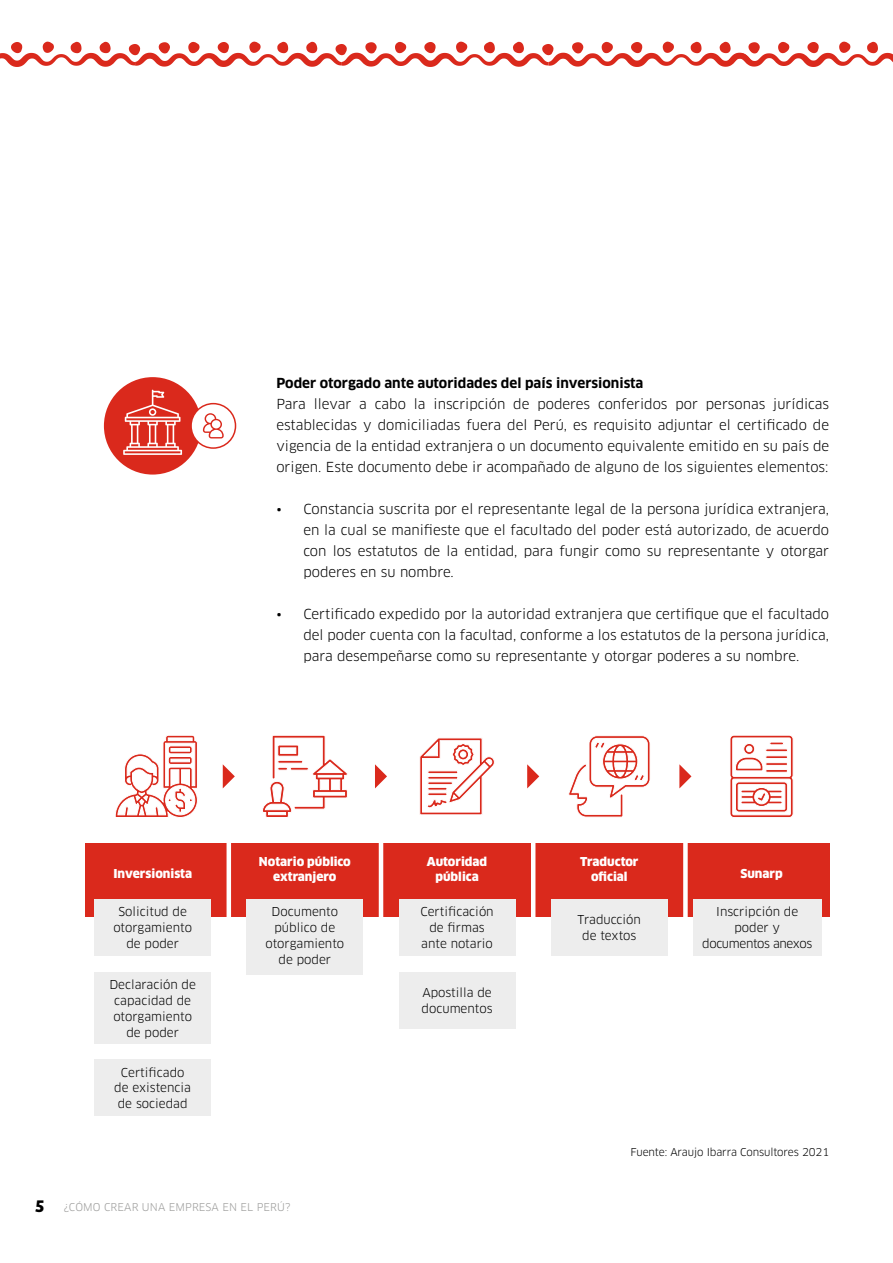
<style>
.page{position:relative;width:893px;height:1263px;background:#fff}
.page>*{position:absolute;margin:0;border:0;box-sizing:border-box;transform-origin:0 0}
.t1{font:13.5px/21px "Clan OT";color:#000;text-align:justify}
.t2{font:700 13.5px "Clan OT";color:#000}
.t3{font:12px/15.8px "Clan OT";color:#000;text-align:center}
.t4{font:900 12px/15.8px "Clan OT";color:#fff;text-align:center}
.t5{font:10.5px "Clan OT";letter-spacing:-.01em;color:#000}
.t6{font:10.5px "Clan OT";letter-spacing:.01em;color:#9d9d9c}
.s1{font-family:"Bree Peru";font-weight:700;font-size:18px;color:#000}
</style>
<div class="page">
<svg style="left:0;top:41px;width:893px;height:26px"></svg>
<svg style="left:262px;top:735px;width:86px;height:82px"></svg>
<div style="left:290px;top:767px;width:19px;height:3px;border:1px solid #fff"></div>
<svg style="left:568px;top:735px;width:82px;height:82px"></svg>
<svg style="left:730px;top:735px;width:63px;height:83px"></svg>
<svg style="left:115px;top:735px;width:83px;height:83px"></svg>
<div style="left:104px;top:377px;width:97px;height:98px;background:#da291c;border-radius:50%"></div>
<div style="left:191px;top:404px;width:44px;height:44px;background:#fff;border-radius:50%"></div>
<div style="left:190px;top:403px;width:46px;height:46px;border:2px solid #da291c;border-radius:50%"></div>
<svg style="left:123px;top:390px;width:59px;height:65px"></svg>
<svg style="left:203px;top:413px;width:21px;height:25px"></svg>
<div style="left:85px;top:843px;width:744px;height:73px;background:#da291c"></div>
<svg style="left:223px;top:764px;width:12px;height:24px"></svg>
<svg style="left:375px;top:764px;width:12px;height:24px"></svg>
<svg style="left:527px;top:764px;width:12px;height:24px"></svg>
<svg style="left:679px;top:764px;width:12px;height:24px"></svg>
<div style="left:94px;top:899px;width:117px;height:56px;background:#ededed"></div>
<div style="left:94px;top:1059px;width:117px;height:57px;background:#ededed"></div>
<div style="left:94px;top:972px;width:117px;height:71px;background:#ededed"></div>
<div style="left:247px;top:899px;width:116px;height:76px;background:#ededed"></div>
<div style="left:399px;top:899px;width:116px;height:56px;background:#ededed"></div>
<div style="left:399px;top:972px;width:116px;height:56px;background:#ededed"></div>
<div style="left:551px;top:899px;width:117px;height:56px;background:#ededed"></div>
<div style="left:693px;top:899px;width:128px;height:56px;background:#ededed"></div>
<hr style="left:227px;top:832px;width:4px;height:99px;background:#fff">
<hr style="left:379px;top:832px;width:4px;height:99px;background:#fff">
<hr style="left:531px;top:832px;width:4px;height:99px;background:#fff">
<div style="left:683px;top:832px;width:5px;height:99px;background:#fff"></div>
<svg style="left:419px;top:738px;width:76px;height:77px"></svg>
<p class="t2" style="left:276px;top:375px;width:368px">Poder otorgado ante autoridades del país inversionista</p>
<p class="t1" style="left:276px;top:393px;width:554px">Para llevar a cabo la inscripción de poderes conferidos por personas jurídicas establecidas y domiciliadas fuera del Perú, es requisito adjuntar el certificado de vigencia de la entidad extranjera o un documento equivalente emitido en su país de origen. Este documento debe ir acompañado de alguno de los siguientes elementos:</p>
<p class="t1" style="left:303px;top:498px;width:527px;text-indent:-27px">• Constancia suscrita por el representante legal de la persona jurídica extranjera, en la cual se manifieste que el facultado del poder está autorizado, de acuerdo con los estatutos de la entidad, para fungir como su representante y otorgar poderes en su nombre.</p>
<p class="t1" style="left:303px;top:603px;width:527px;text-indent:-27px">• Certificado expedido por la autoridad extranjera que certifique que el facultado del poder cuenta con la facultad, conforme a los estatutos de la persona jurídica, para desempeñarse como su representante y otorgar poderes a su nombre.</p>
<p class="t4" style="left:259px;top:853px;width:93px">Notario público extranjero</p>
<p class="t4" style="left:580px;top:853px;width:60px">Traductor oficial</p>
<p class="t4" style="left:427px;top:853px;width:62px">Autoridad pública</p>
<p class="t4" style="left:113px;top:866px;width:80px">Inversionista</p>
<p class="t4" style="left:740px;top:866px;width:44px">Sunarp</p>
<p class="t3" style="left:113px;top:904px;width:80px">Solicitud de otorgamiento de poder</p>
<p class="t3" style="left:109px;top:977px;width:88px">Declaración de capacidad de otorgamiento de poder</p>
<p class="t3" style="left:114px;top:1064px;width:78px">Certificado de existencia de sociedad</p>
<p class="t3" style="left:420px;top:904px;width:75px">Certificación de firmas ante notario</p>
<p class="t3" style="left:702px;top:904px;width:112px">Inscripción de poder y documentos anexos</p>
<p class="t3" style="left:422px;top:985px;width:73px;text-align:left">Apostilla de documentos</p>
<p class="t3" style="left:266px;top:904px;width:80px">Documento público de otorgamiento de poder</p>
<p class="t3" style="left:578px;top:912px;width:65px">Traducción de textos</p>
<p class="t5" style="left:630px;top:1146px;width:200px">Fuente: Araujo Ibarra Consultores 2021</p>
<p class="t6" style="left:35px;top:1200px;width:257px"><span class="s1">5</span> ¿CÓMO CREAR UNA EMPRESA EN EL PERÚ?</p>
</div>
